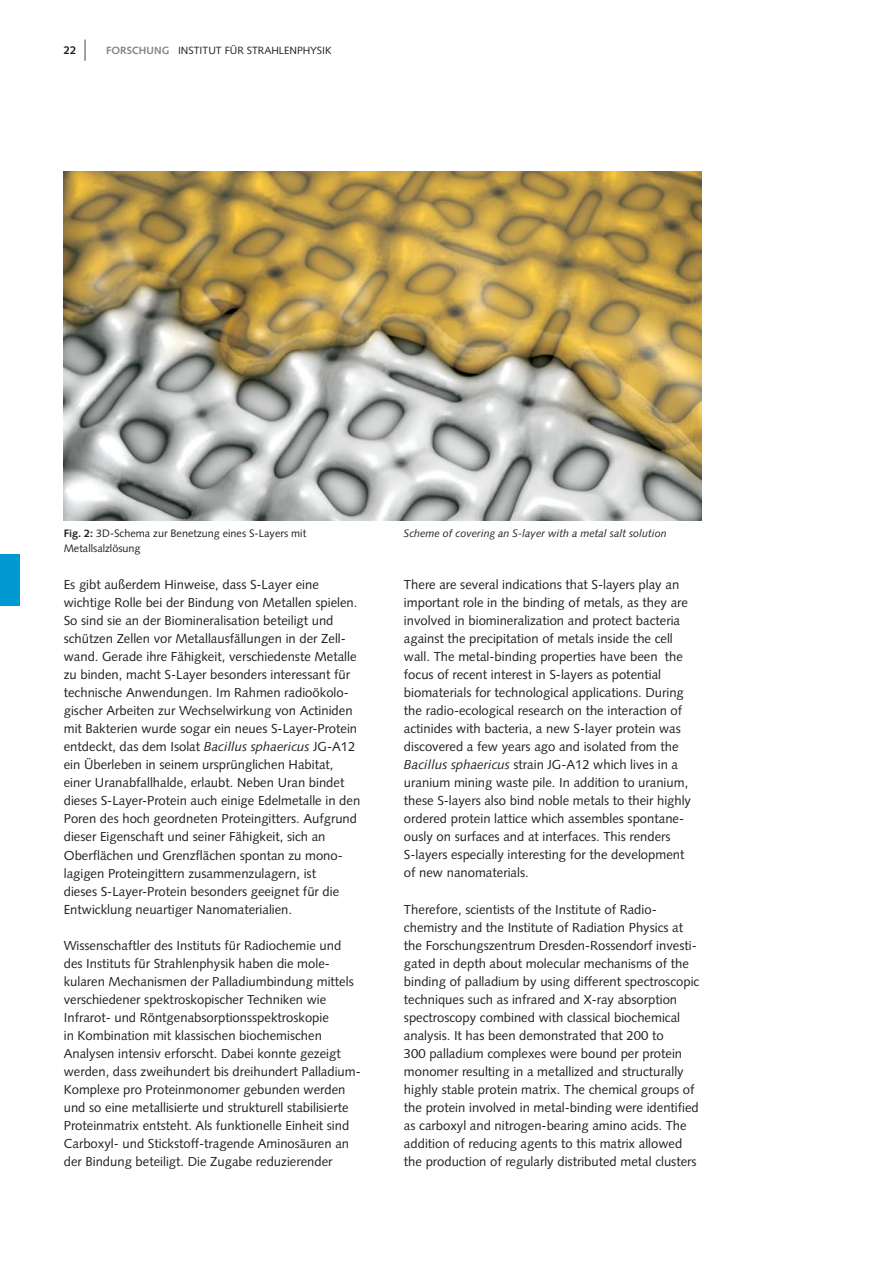
<style>
.page{position:relative;width:893px;height:1263px;background:#fff}
.page>*{position:absolute;margin:0;border:0;box-sizing:border-box;transform-origin:0 0}
.t1{font:13.05px/18px "Syntax LT";color:#231f20}
.t2{font:700 11.25px "Syntax LT";color:#231f20}
.t3{font:10.8px/15px "Syntax LT";color:#231f20}
.t4{font:italic 10.8px "Syntax LT";color:#231f20}
.t5{font:10.5px "Syntax LT";color:#231f20}
.s1{font-weight:700;color:#808285}
.s2{font-weight:700}
.s3{font-style:italic}
</style>
<div class="page">
<hr style="left:84px;top:40px;width:2px;height:21px;background:#808285">
<img style="left:64px;top:171px;width:638px;height:349px">
<div style="left:0;top:554px;width:19px;height:51px;background:#0099d1"></div>
<p class="t2" style="left:64px;top:46px;width:14px">22</p>
<p class="t5" style="left:106px;top:46px;width:227px"><span class="s1">FORSCHUNG</span> INSTITUT FÜR STRAHLENPHYSIK</p>
<p class="t3" style="left:64px;top:526px;width:244px"><span class="s2">Fig. 2:</span> 3D-Schema zur Benetzung eines S-Layers mit<br>Metallsalzlösung</p>
<p class="t4" style="left:404px;top:529px;width:264px">Scheme of covering an S-layer with a metal salt solution</p>
<p class="t1" style="left:64px;top:577px;width:298px">Es gibt außerdem Hinweise, dass S-Layer eine wichtige Rolle bei der Bindung von Metallen spielen.<br>So sind sie an der Biomineralisation beteiligt und schützen Zellen vor Metallausfällungen in der Zell&shy;wand. Gerade ihre Fähigkeit, verschiedenste Metalle zu binden, macht S-Layer besonders interessant für technische Anwendungen. Im Rahmen radioökolo&shy;gischer Arbeiten zur Wechselwirkung von Actiniden mit Bakterien wurde sogar ein neues S-Layer-Protein entdeckt, das dem Isolat <span class="s3">Bacillus sphaericus</span> JG-A12 ein Überleben in seinem ursprünglichen Habitat, einer Uranabfallhalde, erlaubt. Neben Uran bindet dieses S-Layer-Protein auch einige Edelmetalle in den Poren des hoch geordneten Proteingitters. Aufgrund dieser Eigenschaft und seiner Fähigkeit, sich an Oberflächen und Grenzflächen spontan zu mono&shy;lagigen Proteingittern zusammenzulagern, ist<br>dieses S-Layer-Protein besonders geeignet für die Entwicklung neuartiger Nanomaterialien.</p>
<p class="t1" style="left:64px;top:937px;width:299px">Wissenschaftler des Instituts für Radiochemie und des Instituts für Strahlenphysik haben die mole&shy;kularen Mechanismen der Palladiumbindung mittels verschiedener spektroskopischer Techniken wie Infrarot- und Röntgenabsorptionsspektroskopie<br>in Kombination mit klassischen biochemischen Analysen intensiv erforscht. Dabei konnte gezeigt werden, dass zweihundert bis dreihundert Palladium-Komplexe pro Proteinmonomer gebunden werden und so eine metallisierte und strukturell stabilisierte Proteinmatrix entsteht. Als funktionelle Einheit sind Carboxyl- und Stickstoff-tragende Aminosäuren an der Bindung beteiligt. Die Zugabe reduzierender</p>
<p class="t1" style="left:404px;top:577px;width:289px">There are several indications that S-layers play an important role in the binding of metals, as they are involved in biomineralization and protect bacteria against the precipitation of metals inside the cell wall. The metal-binding properties have been the focus of recent interest in S-layers as potential biomaterials for technological applications. During the radio-ecological research on the interaction of actinides with bacteria, a new S-layer protein was discovered a few years ago and isolated from the <span class="s3">Bacillus sphaericus</span> strain JG-A12 which lives in a uranium mining waste pile. In addition to uranium, these S-layers also bind noble metals to their highly ordered protein lattice which assembles spontane&shy;ously on surfaces and at interfaces. This renders S-layers especially interesting for the development of new nanomaterials.</p>
<p class="t1" style="left:404px;top:901px;width:297px">Therefore, scientists of the Institute of Radio&shy;chemistry and the Institute of Radiation Physics at the Forschungszentrum Dresden-Rossendorf investi&shy;gated in depth about molecular mechanisms of the binding of palladium by using different spectroscopic techniques such as infrared and X-ray absorption spectroscopy combined with classical biochemical analysis. It has been demonstrated that 200 to<br>300 palladium complexes were bound per protein monomer resulting in a metallized and structurally highly stable protein matrix. The chemical groups of the protein involved in metal-binding were identified as carboxyl and nitrogen-bearing amino acids. The addition of reducing agents to this matrix allowed the production of regularly distributed metal clusters</p>
</div>
